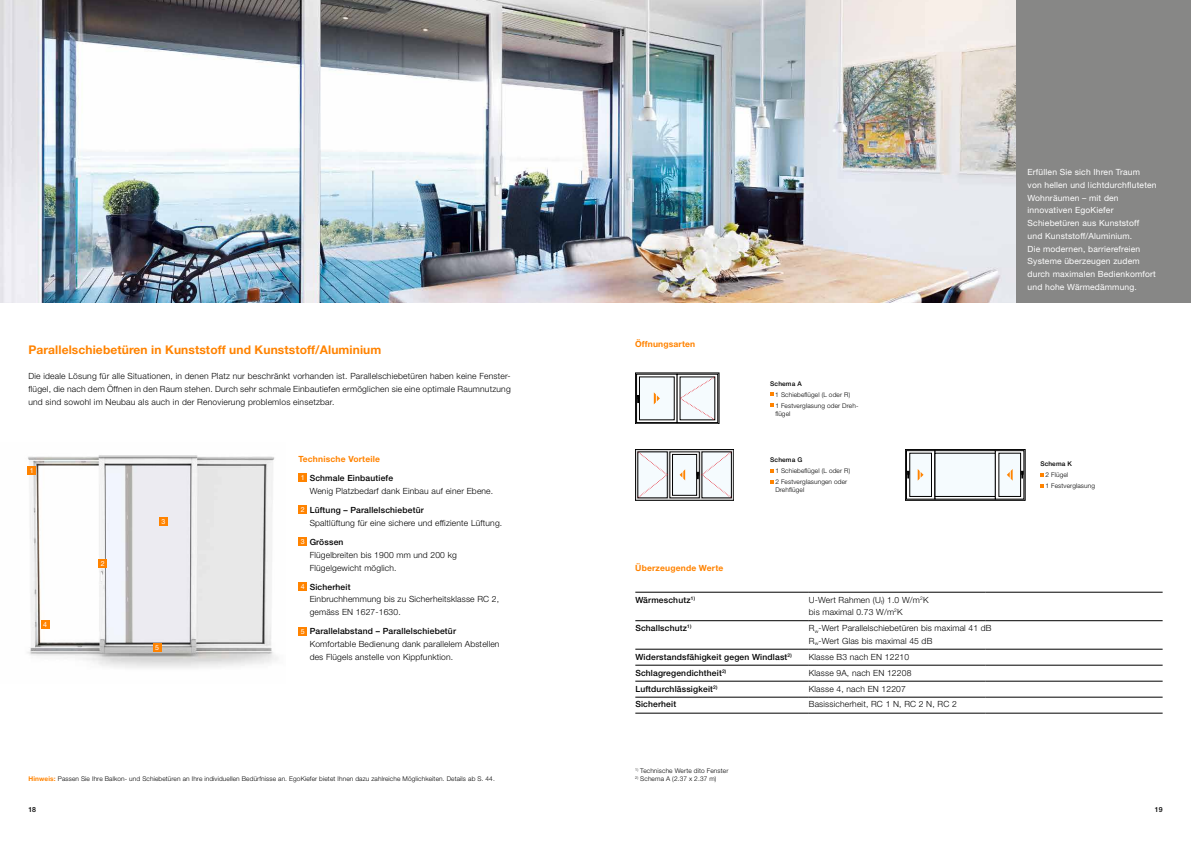
<style>
.page{position:relative;width:1191px;height:842px;background:#fff}
.page>*{position:absolute;margin:0;border:0;box-sizing:border-box;transform-origin:0 0}
.t1{font:700 12px "Helvetica Neue LT Std";letter-spacing:.01em;color:#ff8300}
.t2{font:300 8.5px/12.8px "Helvetica Neue LT Std";letter-spacing:.02em;color:#000}
.t3{font:8.5px/12.8px "Helvetica Neue LT Std";letter-spacing:.02em;color:#fff}
.t4{font:500 8.5px "Helvetica Neue LT Std";letter-spacing:.02em;color:#000}
.t5{font:700 8.5px "Helvetica Neue LT Std";letter-spacing:.02em;color:#ff8300}
.t6{font:7px "Helvetica Neue LT Std";color:#fff}
.t7{font:500 7px "Helvetica Neue LT Std";color:#000}
.t8{font:300 6.5px/10.8px "Helvetica Neue LT Std";letter-spacing:.02em;color:#000}
.t9{font:500 6.5px "Helvetica Neue LT Std";letter-spacing:.02em;color:#000}
.s1{font-weight:400;font-size:7px;color:#fff}
.s2{font-weight:500}
.s3{font-weight:700;color:#ff8300}
</style>
<div class="page">
<img style="left:0;top:0;width:1016px;height:303px">
<div style="left:635px;top:373px;width:84px;height:51px;border:1px solid #000"></div>
<svg style="left:638px;top:376px;width:37px;height:45px"></svg>
<div style="left:636px;top:374px;width:41px;height:49px;border:1px solid #000"></div>
<svg style="left:677px;top:374px;width:40px;height:49px"></svg>
<div style="left:639px;top:377px;width:35px;height:43px;background:#f5fbfe"></div>
<svg style="left:637px;top:395px;width:2px;height:8px"></svg>
<svg style="left:654px;top:392px;width:6px;height:12px"></svg>
<svg style="left:679px;top:376px;width:36px;height:45px"></svg>
<svg style="left:637px;top:451px;width:95px;height:47px"></svg>
<div style="left:635px;top:449px;width:99px;height:51px;border:1px solid #000"></div>
<svg style="left:672px;top:454px;width:25px;height:42px"></svg>
<div style="left:672px;top:454px;width:24px;height:41px;background:#f5fbfe"></div>
<div style="left:672px;top:454px;width:24px;height:41px;border:1px solid #000"></div>
<svg style="left:679px;top:469px;width:6px;height:11px"></svg>
<svg style="left:697px;top:452px;width:35px;height:46px"></svg>
<svg style="left:638px;top:452px;width:30px;height:46px"></svg>
<div style="left:1016px;top:0;width:175px;height:303px;background:#878786"></div>
<img style="left:27px;top:455px;width:251px;height:213px">
<div style="left:28px;top:466px;width:8px;height:8px;background:#ff8300"></div>
<div style="left:99px;top:559px;width:8px;height:8px;background:#ff8300"></div>
<div style="left:159px;top:517px;width:9px;height:8px;background:#ff8300"></div>
<div style="left:41px;top:620px;width:8px;height:9px;background:#ff8300"></div>
<div style="left:153px;top:644px;width:8px;height:8px;background:#ff8300"></div>
<div style="left:905px;top:449px;width:120px;height:51px;border:1px solid #000"></div>
<div style="left:906px;top:451px;width:29px;height:48px;background:linear-gradient(to bottom,#fff,#fff)"></div>
<div style="left:906px;top:451px;width:29px;height:48px;border:1px solid #000"></div>
<div style="left:909px;top:453px;width:22px;height:43px;background:#f5fbfe"></div>
<svg style="left:907px;top:471px;width:2px;height:7px"></svg>
<svg style="left:917px;top:469px;width:6px;height:12px"></svg>
<div style="left:935px;top:453px;width:60px;height:43px;background:#f5fbfe"></div>
<svg style="left:998px;top:453px;width:24px;height:44px"></svg>
<div style="left:995px;top:451px;width:29px;height:48px;border:1px solid #000"></div>
<div style="left:999px;top:453px;width:21px;height:43px;background:#f5fbfe"></div>
<svg style="left:1021px;top:471px;width:2px;height:7px"></svg>
<svg style="left:1007px;top:469px;width:5px;height:11px"></svg>
<hr style="left:635px;top:592px;width:174px;height:1px;background:#000">
<hr style="left:809px;top:592px;width:176px;height:1px;background:#000">
<hr style="left:985px;top:592px;width:177px;height:1px;background:#000">
<hr style="left:635px;top:620px;width:174px;height:1px;background:#000">
<hr style="left:809px;top:620px;width:176px;height:1px;background:#000">
<hr style="left:985px;top:620px;width:177px;height:1px;background:#000">
<hr style="left:635px;top:649px;width:174px;height:1px;background:#000">
<hr style="left:809px;top:649px;width:176px;height:1px;background:#000">
<hr style="left:985px;top:649px;width:177px;height:1px;background:#000">
<hr style="left:635px;top:665px;width:174px;height:1px;background:#000">
<hr style="left:809px;top:665px;width:176px;height:1px;background:#000">
<hr style="left:985px;top:665px;width:177px;height:1px;background:#000">
<hr style="left:635px;top:681px;width:174px;height:1px;background:#000">
<hr style="left:809px;top:681px;width:176px;height:1px;background:#000">
<hr style="left:985px;top:681px;width:177px;height:1px;background:#000">
<hr style="left:635px;top:697px;width:174px;height:1px;background:#000">
<hr style="left:809px;top:697px;width:176px;height:1px;background:#000">
<hr style="left:985px;top:697px;width:177px;height:1px;background:#000">
<hr style="left:635px;top:713px;width:174px;height:1px;background:#000">
<hr style="left:809px;top:713px;width:176px;height:1px;background:#000">
<hr style="left:985px;top:713px;width:177px;height:1px;background:#000">
<div style="left:298px;top:474px;width:9px;height:8px;background:#ff8300"></div>
<div style="left:298px;top:506px;width:9px;height:8px;background:#ff8300"></div>
<div style="left:298px;top:537px;width:9px;height:9px;background:#ff8300"></div>
<div style="left:298px;top:582px;width:9px;height:9px;background:#ff8300"></div>
<div style="left:298px;top:627px;width:9px;height:8px;background:#ff8300"></div>
<h1 class="t1" style="left:28px;top:342px;width:354px">Parallelschiebetüren in Kunststoff und Kunststoff/Aluminium</h1>
<p class="t2" style="left:28px;top:370px;width:484px;text-align:justify">Die ideale Lösung für alle Situationen, in denen Platz nur beschränkt vorhanden ist. Parallelschiebetüren haben keine Fenster&shy;flügel, die nach dem Öffnen in den Raum stehen. Durch sehr schmale Einbautiefen ermöglichen sie eine optimale Raumnutzung und sind sowohl im Neubau als auch in der Renovierung problemlos einsetzbar.</p>
<p class="t6" style="left:30px;top:466px;width:5px">1</p>
<p class="t6" style="left:43px;top:620px;width:5px">4</p>
<p class="t6" style="left:101px;top:559px;width:5px">2</p>
<p class="t6" style="left:161px;top:517px;width:5px">3</p>
<p class="t6" style="left:155px;top:644px;width:5px">5</p>
<p class="t5" style="left:298px;top:454px;width:83px">Technische Vorteile</p>
<p class="t2" style="left:310px;top:472px;width:185px;text-indent:-9px"><span class="s1">1</span> <span class="s2">Schmale Einbautiefe<br></span>Wenig Platzbedarf dank Einbau auf einer Ebene.</p>
<p class="t2" style="left:310px;top:503px;width:194px;text-indent:-9px"><span class="s1">2</span> <span class="s2">Lüftung – Parallelschiebetür<br></span>Spaltlüftung für eine sichere und effiziente Lüftung.</p>
<p class="t2" style="left:310px;top:535px;width:149px;text-indent:-9px"><span class="s1">3</span> <span class="s2">Grössen<br></span>Flügelbreiten bis 1900 mm und 200 kg<br>Flügelgewicht möglich.</p>
<p class="t2" style="left:310px;top:580px;width:191px;text-indent:-9px"><span class="s1">4</span> <span class="s2">Sicherheit<br></span>Einbruchhemmung bis zu Sicherheitsklasse RC 2, gemäss EN 1627-1630.</p>
<p class="t2" style="left:310px;top:625px;width:191px;text-indent:-9px"><span class="s1">5</span> <span class="s2">Parallelabstand – Parallelschiebetür<br></span>Komfortable Bedienung dank parallelem Abstellen des Flügels anstelle von Kippfunktion.</p>
<p class="t8" style="left:28px;top:773px;width:468px"><span class="s3">Hinweis:</span> Passen Sie Ihre Balkon- und Schiebetüren an Ihre individuellen Bedürfnisse an. EgoKiefer bietet Ihnen dazu zahlreiche Möglichkeiten. Details ab S. 44.</p>
<p class="t5" style="left:635px;top:339px;width:62px">Öffnungsarten</p>
<p class="t5" style="left:635px;top:562px;width:90px">Überzeugende Werte</p>
<p class="t9" style="left:770px;top:380px;width:33px">Schema A</p>
<p class="t8" style="left:775px;top:389px;width:85px">1 Schiebeflügel (L oder R)<br>1 Festverglasung oder Dreh-</p>
<p class="t8" style="left:775px;top:408px;width:17px">flügel</p>
<p class="t9" style="left:770px;top:456px;width:34px">Schema G</p>
<p class="t8" style="left:775px;top:465px;width:76px">1 Schiebeflügel (L oder R)<br>2 Festverglasungen oder</p>
<p class="t8" style="left:775px;top:484px;width:30px">Drehflügel</p>
<p class="t4" style="left:635px;top:594px;width:61px">Wärmeschutz<sup>1)</sup></p>
<p class="t2" style="left:809px;top:593px;width:121px;line-height:12.5px">U-Wert Rahmen (U<sub>f</sub>) 1.0 W/m<sup>2</sup>K bis maximal 0.73 W/m<sup>2</sup>K</p>
<p class="t4" style="left:635px;top:623px;width:58px">Schallschutz<sup>1)</sup></p>
<p class="t2" style="left:809px;top:621px;width:184px;line-height:12.5px">R<sub>w</sub>-Wert Parallelschiebetüren bis maximal 41 dB<br>R<sub>w</sub>-Wert Glas bis maximal 45 dB</p>
<p class="t4" style="left:635px;top:651px;width:158px">Widerstandsfähigkeit gegen Windlast<sup>2)</sup></p>
<p class="t2" style="left:809px;top:650px;width:102px">Klasse B3 nach EN 12210</p>
<p class="t4" style="left:635px;top:667px;width:92px">Schlagregendichtheit<sup>2)</sup></p>
<p class="t2" style="left:809px;top:666px;width:104px">Klasse 9A, nach EN 12208</p>
<p class="t4" style="left:635px;top:683px;width:84px">Luftdurchlässigkeit<sup>2)</sup></p>
<p class="t2" style="left:809px;top:682px;width:98px">Klasse 4, nach EN 12207</p>
<p class="t4" style="left:635px;top:699px;width:42px">Sicherheit</p>
<p class="t2" style="left:809px;top:698px;width:149px">Basissicherheit, RC 1 N, RC 2 N, RC 2</p>
<p class="t8" style="left:635px;top:765px;width:95px"><sup>1)</sup> Technische Werte dito Fenster</p>
<p class="t8" style="left:635px;top:773px;width:83px"><sup>2)</sup> Schema A (2.37 x 2.37 m)</p>
<p class="t3" style="left:1027px;top:166px;width:131px">Erfüllen Sie sich Ihren Traum<br>von hellen und lichtdurchfluteten<br>Wohnräumen – mit den innovativen EgoKiefer<br>Schiebetüren aus Kunststoff<br>und Kunststoff/Aluminium.<br>Die modernen, barrierefreien<br>Systeme überzeugen zudem durch maximalen Bedienkomfort und hohe Wärmedämmung.</p>
<p class="t9" style="left:1040px;top:460px;width:33px">Schema K</p>
<p class="t8" style="left:1045px;top:469px;width:51px">2 Flügel<br>1 Festverglasung</p>
<p class="t7" style="left:28px;top:805px;width:9px">18</p>
<p class="t7" style="left:1154px;top:805px;width:9px">19</p>
</div>
